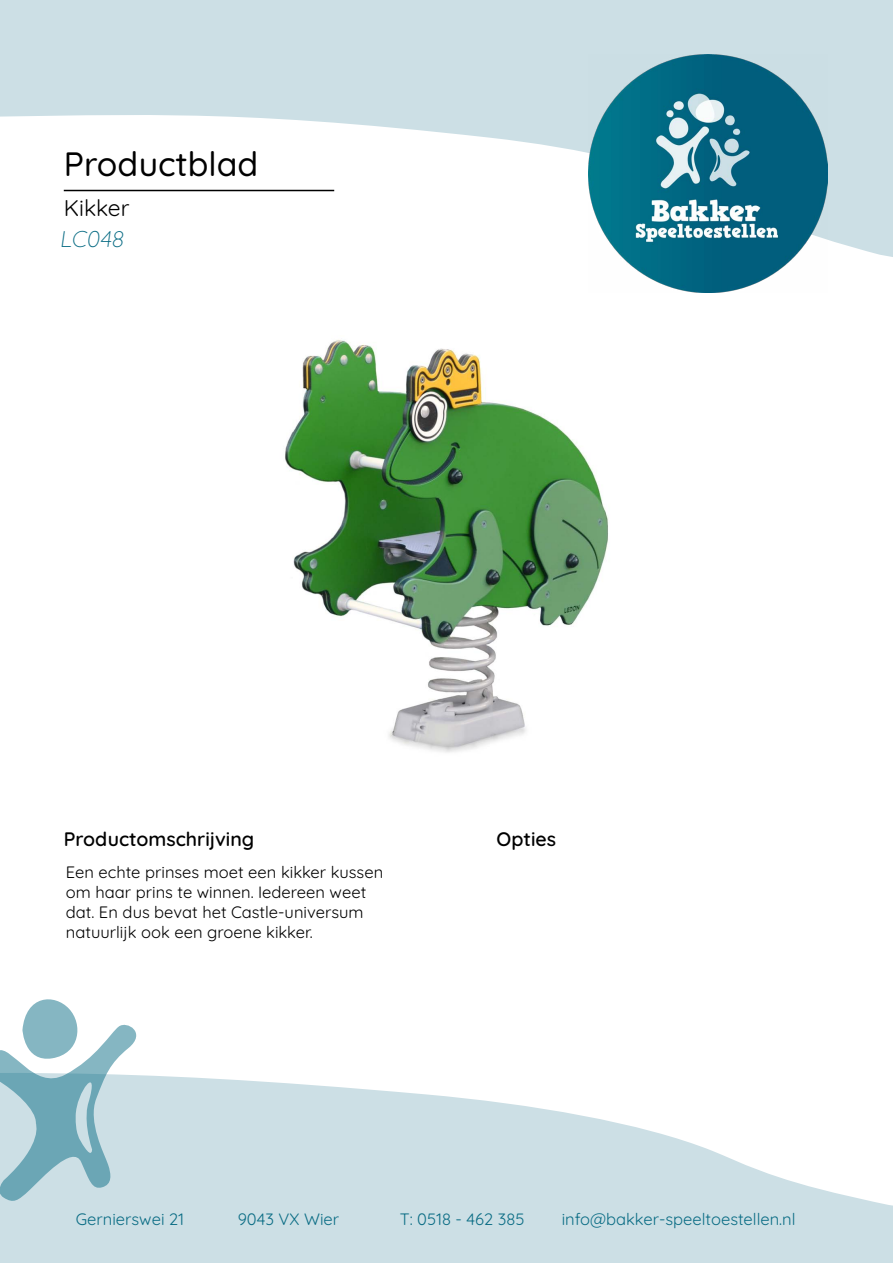
<style>
.page{position:relative;width:893px;height:1263px;background:#fff}
.page>*{position:absolute;margin:0;border:0;box-sizing:border-box;transform-origin:0 0}
.t1{font:500 33.75px "Quicksand";color:#000}
.t2{font:22.8px "Quicksand";color:#000}
.t3{font:300 22.8px "Quicksand";color:#0b6d85}
.t4{font:600 19.5px "Quicksand";color:#000}
.t5{font:16.5px/19.8px "Quicksand";color:#000}
.t6{font:16.5px "Quicksand";color:#0b6d85}
</style>
<div class="page">
<svg style="left:0;top:0;width:893px;height:257px;fill:#ccdfe5"></svg>
<img style="left:589px;top:54px;width:238px;height:238px">
<svg style="left:0;top:1075px;width:893px;height:188px;fill:#ccdfe5"></svg>
<svg style="left:0;top:999px;width:136px;height:202px"></svg>
<hr style="left:64px;top:190px;width:270px;height:1px;background:#000">
<img style="left:285px;top:340px;width:323px;height:413px">
<h1 class="t1" style="left:64px;top:138px;width:196px">Productblad</h1>
<h2 class="t2" style="left:64px;top:191px;width:67px">Kikker</h2>
<h2 class="t3" style="left:60px;top:221px;width:70px">LC048</h2>
<p class="t4" style="left:64px;top:823px;width:192px">Productomschrijving</p>
<p class="t4" style="left:497px;top:823px;width:61px">Opties</p>
<p class="t5" style="left:66px;top:861px;width:319px">Een echte prinses moet een kikker kussen om haar prins te winnen. Iedereen weet dat. En dus bevat het Castle-universum natuurlijk ook een groene kikker.</p>
<p class="t6" style="left:76px;top:1207px;width:110px">Gernierswei 21</p>
<p class="t6" style="left:238px;top:1207px;width:103px">9043 VX Wier</p>
<p class="t6" style="left:400px;top:1207px;width:126px">T: 0518 - 462 385</p>
<p class="t6" style="left:562px;top:1207px;width:235px">info@bakker-speeltoestellen.nl</p>
</div>
